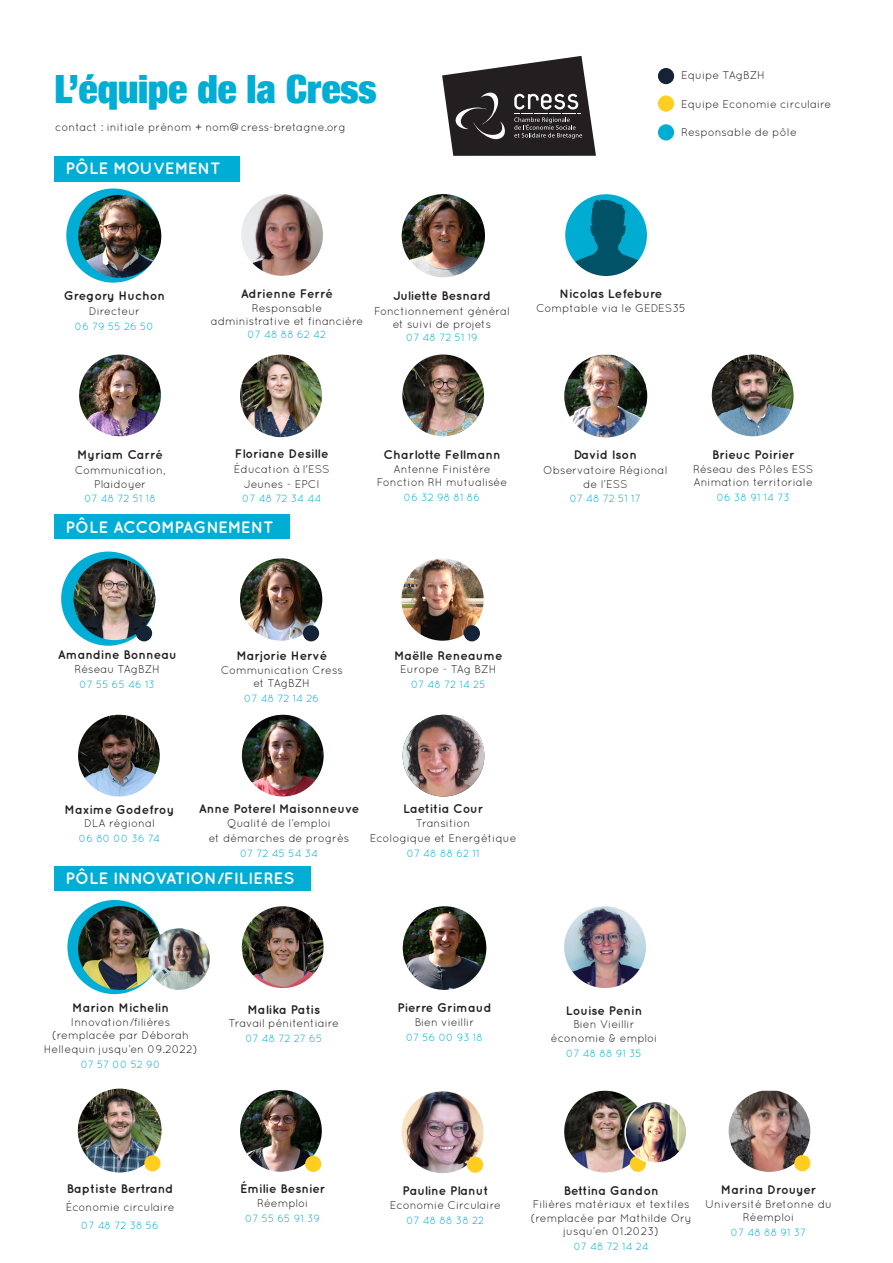
<style>
.page{position:relative;width:893px;height:1263px;background:#fff}
.page>*{position:absolute;margin:0;border:0;box-sizing:border-box;transform-origin:0 0}
.t1{font:900 condensed 39px "Helvetica Neue LT Com";color:#00add4}
.t2{font:700 16.5px "Quicksand";color:#fff}
.t3{font:700 16.5px "Quicksand";letter-spacing:-.02em;color:#fff}
.t4{font:700 12.45px "Quicksand";color:#231f20}
.t5{font:11.25px/13.5px "Quicksand";color:#231f20;text-align:center}
.t6{font:10.5px "Quicksand";color:#00add4}
</style>
<div class="page">
<div style="left:67px;top:900px;width:95px;height:94px;background:#00add4;border-radius:50%"></div>
<div style="left:61px;top:551px;width:94px;height:95px;background:#00add4;border-radius:50%"></div>
<img style="left:242px;top:906px;width:82px;height:82px;border-radius:41px">
<img style="left:564px;top:355px;width:83px;height:82px">
<img style="left:712px;top:354px;width:82px;height:82px;border-radius:41px">
<img style="left:74px;top:558px;width:81px;height:82px;border-radius:41px">
<img style="left:240px;top:1090px;width:82px;height:82px;border-radius:41px">
<img style="left:79px;top:354px;width:82px;height:82px;border-radius:41px">
<img style="left:402px;top:354px;width:82px;height:82px;border-radius:41px">
<img style="left:242px;top:715px;width:82px;height:81px;border-radius:41px">
<img style="left:564px;top:1091px;width:82px;height:81px;border-radius:41px">
<div style="left:54px;top:156px;width:186px;height:25px;background:#00add4"></div>
<img style="left:240px;top:354px;width:82px;height:83px;border-radius:41px">
<img style="left:403px;top:906px;width:83px;height:84px;border-radius:42px">
<img style="left:78px;top:906px;width:84px;height:84px;border-radius:42px">
<img style="left:401px;top:558px;width:83px;height:83px;border-radius:41px">
<img style="left:240px;top:558px;width:82px;height:83px;border-radius:41px">
<img style="left:78px;top:715px;width:82px;height:81px;border-radius:41px">
<img style="left:78px;top:1089px;width:84px;height:83px;border-radius:42px">
<img style="left:402px;top:1091px;width:81px;height:82px;border-radius:41px">
<div style="left:55px;top:514px;width:235px;height:25px;background:#00add4"></div>
<div style="left:54px;top:866px;width:257px;height:25px;background:#00add4"></div>
<svg style="left:442px;top:56px;width:154px;height:100px"></svg>
<img style="left:403px;top:715px;width:81px;height:81px;border-radius:41px">
<div style="left:66px;top:188px;width:94px;height:95px;background:#00add4;border-radius:50%"></div>
<img style="left:78px;top:195px;width:83px;height:83px;border-radius:41px">
<img style="left:402px;top:194px;width:83px;height:83px;border-radius:42px">
<img style="left:241px;top:194px;width:82px;height:82px;border-radius:41px">
<div style="left:136px;top:625px;width:16px;height:16px;background:#152336;border-radius:50%"></div>
<div style="left:303px;top:625px;width:16px;height:16px;background:#152336;border-radius:50%"></div>
<div style="left:464px;top:625px;width:16px;height:16px;background:#152336;border-radius:50%"></div>
<div style="left:467px;top:1157px;width:16px;height:16px;background:#ffce21;border-radius:50%"></div>
<div style="left:630px;top:1156px;width:16px;height:16px;background:#ffce21;border-radius:50%"></div>
<div style="left:305px;top:1156px;width:16px;height:16px;background:#ffce21;border-radius:50%"></div>
<div style="left:144px;top:1155px;width:17px;height:16px;background:#ffce21;border-radius:50%"></div>
<div style="left:658px;top:95px;width:16px;height:17px;background:#ffce21;border-radius:50%"></div>
<div style="left:658px;top:68px;width:16px;height:16px;background:#152336;border-radius:50%"></div>
<div style="left:658px;top:124px;width:16px;height:16px;background:#00add4;border-radius:50%"></div>
<img style="left:148px;top:928px;width:62px;height:62px;border-radius:31px">
<img style="left:729px;top:1091px;width:81px;height:81px">
<div style="left:794px;top:1155px;width:16px;height:16px;background:#ffce21;border-radius:50%"></div>
<img style="left:564px;top:906px;width:82px;height:82px;border-radius:41px">
<img style="left:565px;top:194px;width:82px;height:82px;border-radius:41px">
<img style="left:625px;top:1101px;width:62px;height:62px;border-radius:31px">
<div style="left:624px;top:1101px;width:63px;height:63px;border:2px solid #fff;border-radius:50%"></div>
<p class="t1" style="left:54px;top:65px;width:324px">L’équipe de la Cress</p>
<p class="t5" style="left:55px;top:120px;width:292px">contact : initiale prénom + nom@cress-bretagne.org</p>
<p class="t2" style="left:65px;top:158px;width:157px">PÔLE MOUVEMENT</p>
<p class="t5" style="left:681px;top:69px;width:86px">Equipe TAgBZH</p>
<p class="t5" style="left:681px;top:97px;width:152px">Equipe Economie circulaire</p>
<p class="t5" style="left:681px;top:126px;width:117px">Responsable de pôle</p>
<p class="t4" style="left:64px;top:288px;width:103px">Gregory Huchon</p>
<p class="t5" style="left:89px;top:304px;width:53px">Directeur</p>
<p class="t6" style="left:75px;top:320px;width:80px">06 79 55 26 50</p>
<p class="t4" style="left:241px;top:286px;width:94px">Adrienne Ferré</p>
<p class="t5" style="left:252px;top:301px;width:72px">Responsable</p>
<p class="t5" style="left:211px;top:314px;width:154px">administrative et financière</p>
<p class="t6" style="left:248px;top:328px;width:80px">07 48 88 62 42</p>
<p class="t4" style="left:393px;top:288px;width:100px">Juliette Besnard</p>
<p class="t5" style="left:374px;top:304px;width:137px">Fonctionnement général</p>
<p class="t5" style="left:393px;top:317px;width:100px">et suivi de projets</p>
<p class="t6" style="left:406px;top:331px;width:73px">07 48 72 51 19</p>
<p class="t4" style="left:559px;top:286px;width:105px">Nicolas Lefebure</p>
<p class="t5" style="left:536px;top:301px;width:151px">Comptable via le GEDES35</p>
<p class="t4" style="left:77px;top:447px;width:87px">Myriam Carré</p>
<p class="t5" style="left:75px;top:463px;width:92px">Communication,</p>
<p class="t5" style="left:94px;top:477px;width:54px">Plaidoyer</p>
<p class="t6" style="left:84px;top:493px;width:73px">07 48 72 51 18</p>
<p class="t4" style="left:235px;top:446px;width:95px">Floriane Desille</p>
<p class="t5" style="left:234px;top:462px;width:97px">Éducation à l'ESS</p>
<p class="t5" style="left:244px;top:477px;width:78px">Jeunes - EPCI</p>
<p class="t6" style="left:242px;top:493px;width:81px">07 48 72 34 44</p>
<p class="t3" style="left:65px;top:517px;width:210px">PÔLE ACCOMPAGNEMENT</p>
<p class="t4" style="left:383px;top:447px;width:119px">Charlotte Fellmann</p>
<p class="t5" style="left:394px;top:462px;width:98px">Antenne Finistère</p>
<p class="t5" style="left:377px;top:475px;width:132px">Fonction RH mutualisée</p>
<p class="t6" style="left:404px;top:491px;width:78px">06 32 98 81 86</p>
<p class="t4" style="left:574px;top:447px;width:65px">David Ison</p>
<p class="t5" style="left:543px;top:463px;width:126px">Observatoire Régional de l’ESS</p>
<p class="t6" style="left:570px;top:493px;width:73px">07 48 72 51 17</p>
<p class="t4" style="left:712px;top:447px;width:84px">Brieuc Poirier</p>
<p class="t5" style="left:693px;top:462px;width:122px">Réseau des Pôles ESS</p>
<p class="t5" style="left:693px;top:475px;width:121px">Animation territoriale</p>
<p class="t6" style="left:717px;top:491px;width:74px">06 38 91 14 73</p>
<p class="t4" style="left:58px;top:647px;width:120px">Amandine Bonneau</p>
<p class="t5" style="left:74px;top:662px;width:87px">Réseau TAgBZH</p>
<p class="t6" style="left:80px;top:678px;width:77px">07 55 65 46 13</p>
<p class="t4" style="left:236px;top:648px;width:92px">Marjorie Hervé</p>
<p class="t5" style="left:221px;top:663px;width:124px">Communication Cress et TAgBZH</p>
<p class="t6" style="left:244px;top:692px;width:77px">07 48 72 14 26</p>
<p class="t4" style="left:394px;top:648px;width:110px">Maëlle Reneaume</p>
<p class="t5" style="left:400px;top:662px;width:98px">Europe - TAg BZH</p>
<p class="t6" style="left:411px;top:678px;width:76px">07 48 72 14 25</p>
<p class="t4" style="left:65px;top:802px;width:111px">Maxime Godefroy</p>
<p class="t5" style="left:84px;top:817px;width:72px">DLA régional</p>
<p class="t6" style="left:79px;top:833px;width:83px">06 80 00 36 74</p>
<p class="t4" style="left:199px;top:801px;width:162px">Anne Poterel Maisonneuve</p>
<p class="t5" style="left:227px;top:817px;width:105px">Qualité de l’emploi</p>
<p class="t5" style="left:209px;top:831px;width:142px">et démarches de progrès</p>
<p class="t6" style="left:240px;top:847px;width:80px">07 72 45 54 34</p>
<p class="t2" style="left:65px;top:868px;width:230px">PÔLE INNOVATION/FILIERES</p>
<p class="t4" style="left:403px;top:801px;width:82px">Laetitia Cour</p>
<p class="t5" style="left:416px;top:817px;width:56px">Transition</p>
<p class="t5" style="left:370px;top:831px;width:148px">Ecologique et Energétique</p>
<p class="t6" style="left:407px;top:847px;width:74px">07 48 88 62 11</p>
<p class="t4" style="left:72px;top:1000px;width:98px">Marion Michelin</p>
<p class="t5" style="left:71px;top:1015px;width:101px">Innovation/filières</p>
<p class="t5" style="left:44px;top:1028px;width:155px">(remplacée par Déborah<br>Hellequin jusqu’en 09.2022)</p>
<p class="t6" style="left:81px;top:1058px;width:81px">07 57 00 52 90</p>
<p class="t4" style="left:247px;top:1002px;width:74px">Malika Patis</p>
<p class="t5" style="left:229px;top:1017px;width:112px">Travail pénitentiaire</p>
<p class="t6" style="left:245px;top:1033px;width:78px">07 48 72 27 65</p>
<p class="t4" style="left:67px;top:1181px;width:108px">Baptiste Bertrand</p>
<p class="t5" style="left:66px;top:1200px;width:110px">Économie circulaire</p>
<p class="t6" style="left:81px;top:1219px;width:79px">07 48 72 38 56</p>
<p class="t4" style="left:240px;top:1181px;width:87px">Émilie Besnier</p>
<p class="t5" style="left:257px;top:1196px;width:53px">Réemploi</p>
<p class="t6" style="left:245px;top:1212px;width:77px">07 55 65 91 39</p>
<p class="t4" style="left:397px;top:1001px;width:96px">Pierre Grimaud</p>
<p class="t5" style="left:415px;top:1015px;width:61px">Bien vieillir</p>
<p class="t6" style="left:406px;top:1031px;width:79px">07 56 00 93 18</p>
<p class="t4" style="left:566px;top:1003px;width:78px">Louise Penin</p>
<p class="t5" style="left:574px;top:1017px;width:63px">Bien Vieillir</p>
<p class="t5" style="left:551px;top:1031px;width:108px">économie &amp; emploi</p>
<p class="t6" style="left:566px;top:1047px;width:77px">07 48 88 91 35</p>
<p class="t4" style="left:402px;top:1183px;width:87px">Pauline Planut</p>
<p class="t5" style="left:390px;top:1198px;width:112px">Economie Circulaire</p>
<p class="t6" style="left:406px;top:1214px;width:80px">07 48 88 38 22</p>
<p class="t4" style="left:564px;top:1183px;width:97px">Bettina Gandon</p>
<p class="t5" style="left:533px;top:1197px;width:159px">Filières matériaux et textiles</p>
<p class="t5" style="left:531px;top:1211px;width:163px">(remplacée par Mathilde Ory jusqu’en 01.2023)</p>
<p class="t6" style="left:574px;top:1240px;width:77px">07 48 72 14 24</p>
<p class="t4" style="left:721px;top:1182px;width:97px">Marina Drouyer</p>
<p class="t5" style="left:705px;top:1197px;width:128px">Université Bretonne du<br>Réemploi</p>
<p class="t6" style="left:731px;top:1226px;width:77px">07 48 88 91 37</p>
</div>
